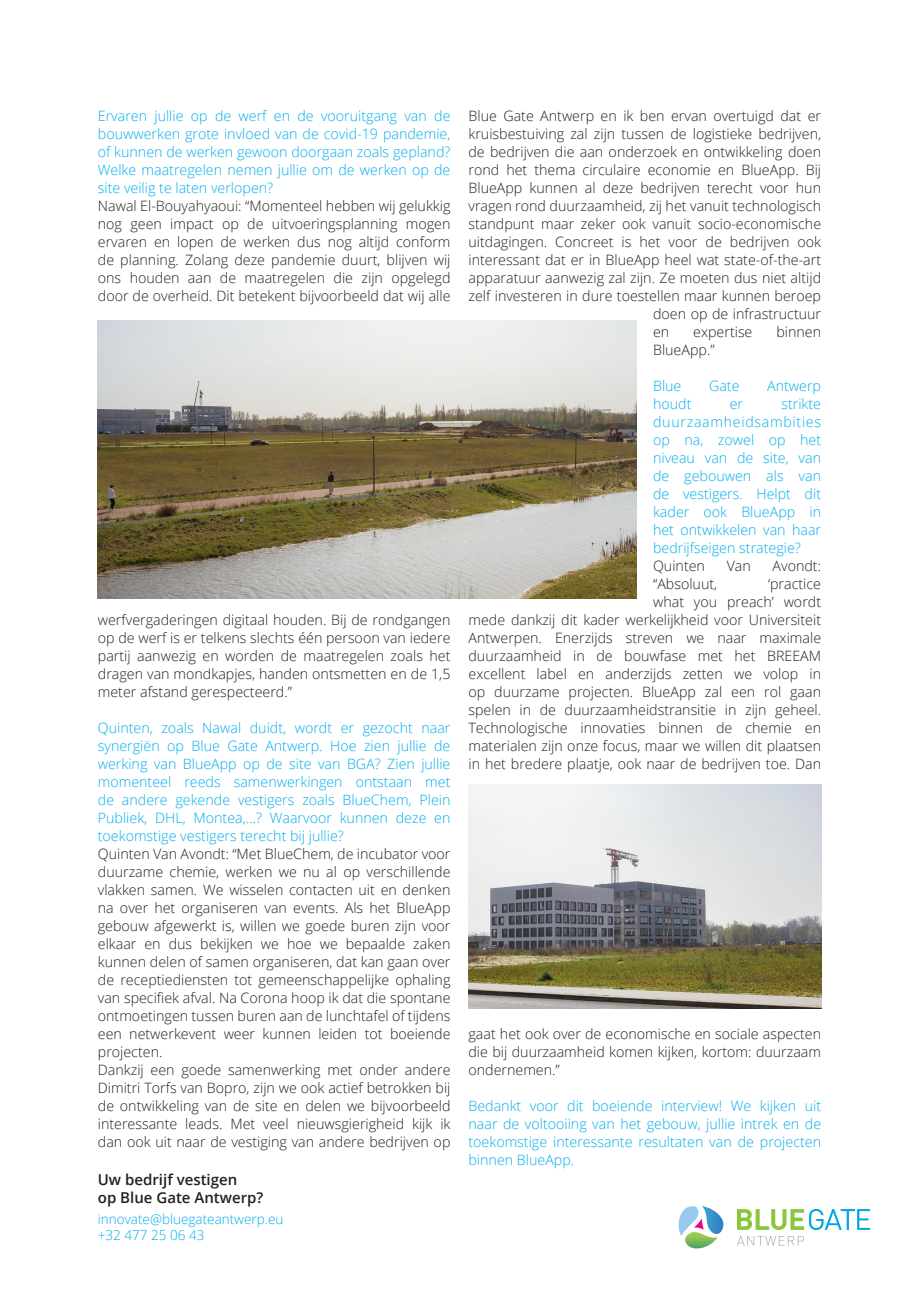
<style>
.page{position:relative;width:919px;height:1289px;background:#fff}
.page>*{position:absolute;margin:0;border:0;box-sizing:border-box;transform-origin:0 0}
.t1{font:600 15px "Open Sans";color:#231f20}
.Bodytekst{font:300 14.25px/18px "Open Sans";color:#231f20;text-align:justify}
.Bodytekst-2{font:300 14.25px/18px "Open Sans";color:#00aeef;text-align:justify}
.t2{font:300 13.5px "Open Sans";color:#00aeef}
</style>
<div class="page">
<svg style="left:737px;top:1236px;width:67px;height:9px"></svg>
<svg style="left:737px;top:1208px;width:132px;height:21px"></svg>
<svg style="left:678px;top:1206px;width:45px;height:42px"></svg>
<img style="left:98px;top:320px;width:538px;height:278px">
<img style="left:468px;top:784px;width:353px;height:224px">
<p class="Bodytekst-2" style="left:98px;top:106px;width:354px">Ervaren jullie op de werf en de vooruitgang van de bouwwerken grote invloed van de covid-19 pandemie, of kunnen de werken gewoon doorgaan zoals gepland?<br>Welke maatregelen nemen jullie om de werken op de site veilig te laten verlopen?</p>
<p class="Bodytekst" style="left:98px;top:196px;width:354px">Nawal El-Bouyahyaoui: “Momenteel hebben wij gelukkig nog geen impact op de uitvoeringsplanning mogen ervaren en lopen de werken dus nog altijd conform de planning. Zolang deze pandemie duurt, blijven wij ons houden aan de maatregelen die zijn opgelegd door de overheid. Dit betekent bijvoorbeeld dat wij alle</p>
<p class="Bodytekst" style="left:98px;top:610px;width:354px">werfvergaderingen digitaal houden. Bij de rondgangen op de werf is er telkens slechts één persoon van iedere partij aanwezig en worden de maatregelen zoals het dragen van mondkapjes, handen ontsmetten en de 1,5 meter afstand gerespecteerd.”</p>
<p class="Bodytekst-2" style="left:98px;top:718px;width:354px">Quinten, zoals Nawal duidt, wordt er gezocht naar synergiën op Blue Gate Antwerp. Hoe zien jullie de werking van BlueApp op de site van BGA? Zien jullie momenteel reeds samenwerkingen ontstaan met de andere gekende vestigers zoals BlueChem, Plein Publiek, DHL, Montea,…? Waarvoor kunnen deze en toekomstige vestigers terecht bij jullie?</p>
<p class="Bodytekst" style="left:98px;top:844px;width:354px">Quinten Van Avondt: “Met BlueChem, de incubator voor duurzame chemie, werken we nu al op verschillende vlakken samen. We wisselen contacten uit en denken na over het organiseren van events. Als het BlueApp gebouw afgewerkt is, willen we goede buren zijn voor elkaar en dus bekijken we hoe we bepaalde zaken kunnen delen of samen organiseren, dat kan gaan over de receptiediensten tot gemeenschappelijke ophaling van specifiek afval. Na Corona hoop ik dat die spontane ontmoetingen tussen buren aan de lunchtafel of tijdens een netwerkevent weer kunnen leiden tot boeiende projecten.</p>
<p class="Bodytekst" style="left:98px;top:1060px;width:354px">Dankzij een goede samenwerking met onder andere Dimitri Torfs van Bopro, zijn we ook actief betrokken bij de ontwikkeling van de site en delen we bijvoorbeeld interessante leads. Met veel nieuwsgierigheid kijk ik dan ook uit naar de vestiging van andere bedrijven op</p>
<p class="t1" style="left:98px;top:1169px;width:141px">Uw bedrijf vestigen</p>
<p class="t1" style="left:98px;top:1187px;width:167px">op Blue Gate Antwerp?</p>
<p class="t2" style="left:98px;top:1209px;width:187px">innovate@bluegateantwerp.eu</p>
<p class="t2" style="left:98px;top:1225px;width:108px">+32 477 25 06 43</p>
<p class="Bodytekst" style="left:468px;top:106px;width:354px">Blue Gate Antwerp en ik ben ervan overtuigd dat er</p>
<p class="Bodytekst" style="left:468px;top:124px;width:354px">kruisbestuiving zal zijn tussen de logistieke bedrijven,</p>
<p class="Bodytekst" style="left:468px;top:142px;width:354px">de bedrijven die aan onderzoek en ontwikkeling doen</p>
<p class="Bodytekst" style="left:468px;top:160px;width:354px">rond het thema circulaire economie en BlueApp. Bij</p>
<p class="Bodytekst" style="left:468px;top:178px;width:354px">BlueApp kunnen al deze bedrijven terecht voor hun</p>
<p class="Bodytekst" style="left:468px;top:196px;width:354px">vragen rond duurzaamheid, zij het vanuit technologisch</p>
<p class="Bodytekst" style="left:468px;top:214px;width:354px">standpunt maar zeker ook vanuit socio-economische</p>
<p class="Bodytekst" style="left:468px;top:232px;width:354px">uitdagingen. Concreet is het voor de bedrijven ook</p>
<p class="Bodytekst" style="left:468px;top:250px;width:354px">interessant dat er in BlueApp heel wat state-of-the-art</p>
<p class="Bodytekst" style="left:468px;top:268px;width:354px">apparatuur aanwezig zal zijn. Ze moeten dus niet altijd</p>
<p class="Bodytekst" style="left:468px;top:286px;width:354px">zelf investeren in dure toestellen maar kunnen beroep</p>
<p class="Bodytekst" style="left:653px;top:304px;width:169px">doen op de infrastructuur</p>
<p class="Bodytekst" style="left:653px;top:322px;width:18px">en</p>
<p class="Bodytekst" style="left:693px;top:322px;width:61px">expertise</p>
<p class="Bodytekst" style="left:776px;top:322px;width:46px">binnen</p>
<p class="Bodytekst" style="left:653px;top:340px;width:63px">BlueApp.”</p>
<p class="Bodytekst-2" style="left:653px;top:376px;width:30px">Blue</p>
<p class="Bodytekst-2" style="left:709px;top:376px;width:32px">Gate</p>
<p class="Bodytekst-2" style="left:767px;top:376px;width:55px">Antwerp</p>
<p class="Bodytekst-2" style="left:653px;top:394px;width:40px">houdt</p>
<p class="Bodytekst-2" style="left:729px;top:394px;width:15px">er</p>
<p class="Bodytekst-2" style="left:653px;top:394px;width:169px;text-indent:128px">strikte duurzaamheidsambities op na, zowel op het niveau van de site, van de gebouwen als van de vestigers. Helpt dit kader ook BlueApp in het ontwikkelen van haar bedrijfseigen strategie?</p>
<p class="Bodytekst" style="left:653px;top:556px;width:53px">Quinten</p>
<p class="Bodytekst" style="left:726px;top:556px;width:26px">Van</p>
<p class="Bodytekst" style="left:772px;top:556px;width:50px">Avondt:</p>
<p class="Bodytekst" style="left:653px;top:574px;width:66px">“Absoluut,</p>
<p class="Bodytekst" style="left:468px;top:574px;width:354px;text-align:right">‘practice<br>what you preach’ wordt<br>mede dankzij dit kader werkelijkheid voor Universiteit Antwerpen. Enerzijds streven we naar maximale duurzaamheid in de bouwfase met het BREEAM excellent label en anderzijds zetten we volop in op duurzame projecten. BlueApp zal een rol gaan spelen in de duurzaamheidstransitie in zijn geheel.<br>Technologische innovaties binnen de chemie en materialen zijn onze focus, maar we willen dit plaatsen in het bredere plaatje, ook naar de bedrijven toe. Dan</p>
<p class="Bodytekst" style="left:468px;top:1024px;width:354px">gaat het ook over de economische en sociale aspecten die bij duurzaamheid komen kijken, kortom: duurzaam ondernemen.”</p>
<p class="Bodytekst-2" style="left:468px;top:1096px;width:354px">Bedankt voor dit boeiende interview! We kijken uit naar de voltooiing van het gebouw, jullie intrek en de toekomstige interessante resultaten van de projecten binnen BlueApp.</p>
</div>
